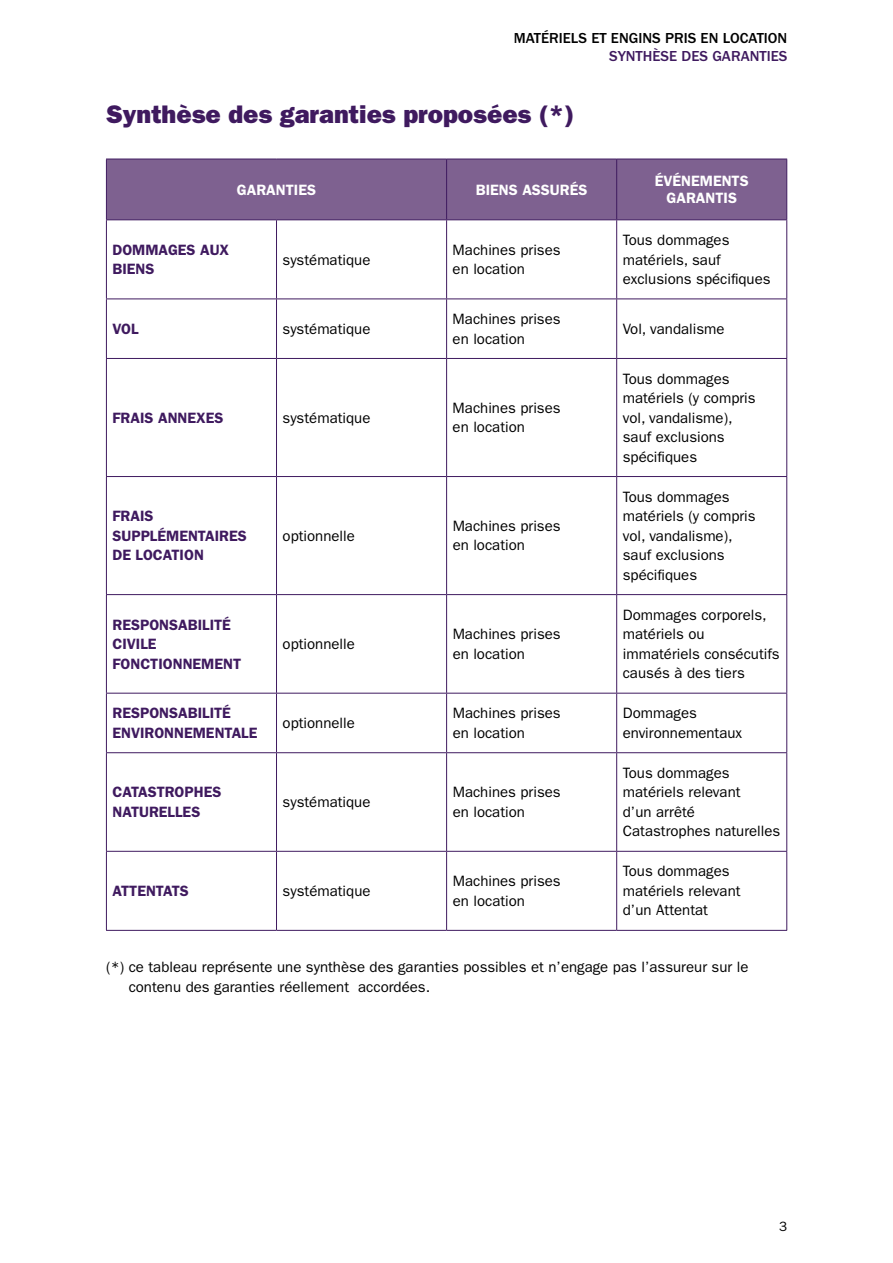
<style>
.page{position:relative;width:893px;height:1263px;background:#fff}
.page>*{position:absolute;margin:0;border:0;box-sizing:border-box;transform-origin:0 0}
.t1{font:25.5px "ITC Franklin Gothic Std Hvy";color:#3f1a5f}
.t2{font:15px/19.5px "ITC Franklin Gothic Std";color:#000}
.t3{font:600 15px/19.5px "ITC Franklin Gothic Std";color:#3f1a5f}
.t4{font:600 15px/16.5px "ITC Franklin Gothic Std";color:#fff;text-align:center}
.t5{font:500 15px "ITC Franklin Gothic Std";color:#000}
.t6{font:500 15px "ITC Franklin Gothic Std";color:#3f1a5f}
.t7{font:13.5px "ITC Franklin Gothic Std";color:#000}
</style>
<div class="page">
<div style="left:107px;top:160px;width:679px;height:59px;background:#7e6190"></div>
<hr style="left:106px;top:159px;width:1px;height:60px;background:#3f1a5f">
<hr style="left:106px;top:159px;width:170px;height:1px;background:#3f1a5f">
<hr style="left:276px;top:159px;width:171px;height:1px;background:#3f1a5f">
<hr style="left:447px;top:159px;width:170px;height:1px;background:#3f1a5f">
<hr style="left:617px;top:159px;width:170px;height:1px;background:#3f1a5f">
<hr style="left:446px;top:159px;width:1px;height:60px;background:#3f1a5f">
<hr style="left:616px;top:159px;width:1px;height:60px;background:#3f1a5f">
<hr style="left:786px;top:159px;width:1px;height:60px;background:#3f1a5f">
<hr style="left:106px;top:220px;width:1px;height:78px;background:#3f1a5f">
<hr style="left:106px;top:219px;width:170px;height:1px;background:#3f1a5f">
<hr style="left:276px;top:219px;width:171px;height:1px;background:#3f1a5f">
<hr style="left:447px;top:219px;width:170px;height:1px;background:#3f1a5f">
<hr style="left:617px;top:219px;width:170px;height:1px;background:#3f1a5f">
<hr style="left:276px;top:220px;width:1px;height:78px;background:#3f1a5f">
<hr style="left:446px;top:220px;width:1px;height:78px;background:#3f1a5f">
<hr style="left:616px;top:220px;width:1px;height:78px;background:#3f1a5f">
<hr style="left:786px;top:220px;width:1px;height:78px;background:#3f1a5f">
<hr style="left:106px;top:299px;width:1px;height:59px;background:#3f1a5f">
<hr style="left:106px;top:298px;width:170px;height:1px;background:#3f1a5f">
<hr style="left:276px;top:298px;width:171px;height:1px;background:#3f1a5f">
<hr style="left:447px;top:298px;width:170px;height:1px;background:#3f1a5f">
<hr style="left:617px;top:298px;width:170px;height:1px;background:#3f1a5f">
<hr style="left:276px;top:299px;width:1px;height:59px;background:#3f1a5f">
<hr style="left:446px;top:299px;width:1px;height:59px;background:#3f1a5f">
<hr style="left:616px;top:299px;width:1px;height:59px;background:#3f1a5f">
<hr style="left:786px;top:299px;width:1px;height:59px;background:#3f1a5f">
<hr style="left:106px;top:359px;width:1px;height:117px;background:#3f1a5f">
<hr style="left:106px;top:358px;width:170px;height:1px;background:#3f1a5f">
<hr style="left:276px;top:358px;width:171px;height:1px;background:#3f1a5f">
<hr style="left:447px;top:358px;width:170px;height:1px;background:#3f1a5f">
<hr style="left:617px;top:358px;width:170px;height:1px;background:#3f1a5f">
<hr style="left:276px;top:359px;width:1px;height:117px;background:#3f1a5f">
<hr style="left:446px;top:359px;width:1px;height:117px;background:#3f1a5f">
<hr style="left:616px;top:359px;width:1px;height:117px;background:#3f1a5f">
<hr style="left:786px;top:359px;width:1px;height:117px;background:#3f1a5f">
<hr style="left:106px;top:477px;width:1px;height:117px;background:#3f1a5f">
<hr style="left:106px;top:595px;width:1px;height:98px;background:#3f1a5f">
<hr style="left:106px;top:693px;width:1px;height:59px;background:#3f1a5f">
<hr style="left:106px;top:476px;width:170px;height:1px;background:#3f1a5f">
<hr style="left:276px;top:476px;width:171px;height:1px;background:#3f1a5f">
<hr style="left:447px;top:476px;width:170px;height:1px;background:#3f1a5f">
<hr style="left:617px;top:476px;width:170px;height:1px;background:#3f1a5f">
<hr style="left:106px;top:594px;width:170px;height:1px;background:#3f1a5f">
<hr style="left:276px;top:594px;width:171px;height:1px;background:#3f1a5f">
<hr style="left:447px;top:594px;width:170px;height:1px;background:#3f1a5f">
<hr style="left:617px;top:594px;width:170px;height:1px;background:#3f1a5f">
<hr style="left:106px;top:693px;width:170px;height:1px;background:#3f1a5f">
<hr style="left:276px;top:693px;width:171px;height:1px;background:#3f1a5f">
<hr style="left:447px;top:693px;width:170px;height:1px;background:#3f1a5f">
<hr style="left:617px;top:693px;width:170px;height:1px;background:#3f1a5f">
<hr style="left:276px;top:477px;width:1px;height:117px;background:#3f1a5f">
<hr style="left:446px;top:477px;width:1px;height:117px;background:#3f1a5f">
<hr style="left:616px;top:477px;width:1px;height:117px;background:#3f1a5f">
<hr style="left:786px;top:477px;width:1px;height:117px;background:#3f1a5f">
<hr style="left:276px;top:595px;width:1px;height:98px;background:#3f1a5f">
<hr style="left:446px;top:595px;width:1px;height:98px;background:#3f1a5f">
<hr style="left:616px;top:595px;width:1px;height:98px;background:#3f1a5f">
<hr style="left:786px;top:595px;width:1px;height:98px;background:#3f1a5f">
<hr style="left:276px;top:693px;width:1px;height:59px;background:#3f1a5f">
<hr style="left:446px;top:693px;width:1px;height:59px;background:#3f1a5f">
<hr style="left:616px;top:693px;width:1px;height:59px;background:#3f1a5f">
<hr style="left:786px;top:693px;width:1px;height:59px;background:#3f1a5f">
<hr style="left:106px;top:753px;width:1px;height:98px;background:#3f1a5f">
<hr style="left:106px;top:752px;width:170px;height:1px;background:#3f1a5f">
<hr style="left:276px;top:752px;width:171px;height:1px;background:#3f1a5f">
<hr style="left:447px;top:752px;width:170px;height:1px;background:#3f1a5f">
<hr style="left:276px;top:753px;width:1px;height:98px;background:#3f1a5f">
<hr style="left:446px;top:753px;width:1px;height:98px;background:#3f1a5f">
<hr style="left:616px;top:753px;width:1px;height:98px;background:#3f1a5f">
<hr style="left:617px;top:752px;width:170px;height:1px;background:#3f1a5f">
<hr style="left:786px;top:753px;width:1px;height:98px;background:#3f1a5f">
<hr style="left:106px;top:852px;width:1px;height:78px;background:#3f1a5f">
<hr style="left:106px;top:851px;width:170px;height:1px;background:#3f1a5f">
<hr style="left:276px;top:851px;width:171px;height:1px;background:#3f1a5f">
<hr style="left:447px;top:851px;width:170px;height:1px;background:#3f1a5f">
<hr style="left:617px;top:851px;width:170px;height:1px;background:#3f1a5f">
<hr style="left:276px;top:852px;width:1px;height:78px;background:#3f1a5f">
<hr style="left:446px;top:852px;width:1px;height:78px;background:#3f1a5f">
<hr style="left:616px;top:852px;width:1px;height:78px;background:#3f1a5f">
<hr style="left:786px;top:852px;width:1px;height:78px;background:#3f1a5f">
<hr style="left:106px;top:930px;width:170px;height:1px;background:#3f1a5f">
<hr style="left:276px;top:930px;width:171px;height:1px;background:#3f1a5f">
<hr style="left:447px;top:930px;width:170px;height:1px;background:#3f1a5f">
<hr style="left:617px;top:930px;width:170px;height:1px;background:#3f1a5f">
<p class="t5" style="left:514px;top:30px;width:275px">MATÉRIELS ET ENGINS PRIS EN LOCATION</p>
<p class="t6" style="left:609px;top:48px;width:180px">SYNTHÈSE DES GARANTIES</p>
<h1 class="t1" style="left:106px;top:99px;width:469px">Synthèse des garanties proposées (*)</h1>
<p class="t4" style="left:237px;top:181px;width:81px">GARANTIES</p>
<p class="t4" style="left:476px;top:181px;width:113px">BIENS ASSURÉS</p>
<p class="t4" style="left:655px;top:173px;width:95px">ÉVÉNEMENTS<br>GARANTIS</p>
<p class="t3" style="left:112px;top:240px;width:118px">DOMMAGES AUX<br>BIENS</p>
<p class="t2" style="left:283px;top:250px;width:89px">systématique</p>
<p class="t2" style="left:453px;top:240px;width:109px">Machines prises en location</p>
<p class="t2" style="left:623px;top:230px;width:149px">Tous dommages matériels, sauf exclusions spécifiques</p>
<p class="t3" style="left:112px;top:319px;width:28px">VOL</p>
<p class="t2" style="left:283px;top:319px;width:89px">systématique</p>
<p class="t2" style="left:453px;top:309px;width:110px">Machines prises en location</p>
<p class="t2" style="left:623px;top:319px;width:103px">Vol, vandalisme</p>
<p class="t3" style="left:112px;top:408px;width:112px">FRAIS ANNEXES</p>
<p class="t2" style="left:283px;top:408px;width:89px">systématique</p>
<p class="t2" style="left:453px;top:398px;width:109px">Machines prises en location</p>
<p class="t3" style="left:112px;top:506px;width:136px">FRAIS<br>SUPPLÉMENTAIRES<br>DE LOCATION</p>
<p class="t3" style="left:112px;top:615px;width:130px">RESPONSABILITÉ<br>CIVILE<br>FONCTIONNEMENT</p>
<p class="t2" style="left:283px;top:526px;width:74px">optionnelle</p>
<p class="t2" style="left:453px;top:516px;width:109px">Machines prises en location</p>
<p class="t2" style="left:283px;top:634px;width:74px">optionnelle</p>
<p class="t2" style="left:453px;top:624px;width:109px">Machines prises en location</p>
<p class="t2" style="left:623px;top:369px;width:134px">Tous dommages matériels (y compris vol, vandalisme), sauf exclusions spécifiques</p>
<p class="t2" style="left:623px;top:487px;width:134px">Tous dommages matériels (y compris vol, vandalisme), sauf exclusions spécifiques</p>
<p class="t2" style="left:623px;top:605px;width:158px">Dommages corporels, matériels ou immatériels consécutifs causés à des tiers</p>
<p class="t3" style="left:112px;top:703px;width:146px">RESPONSABILITÉ<br>ENVIRONNEMENTALE</p>
<p class="t2" style="left:283px;top:713px;width:74px">optionnelle</p>
<p class="t2" style="left:453px;top:704px;width:109px">Machines prises en location</p>
<p class="t2" style="left:623px;top:704px;width:121px">Dommages environnementaux</p>
<p class="t3" style="left:113px;top:782px;width:110px">CATASTROPHES<br>NATURELLES</p>
<p class="t2" style="left:283px;top:792px;width:89px">systématique</p>
<p class="t2" style="left:453px;top:783px;width:110px">Machines prises en location</p>
<p class="t2" style="left:623px;top:763px;width:159px">Tous dommages matériels relevant<br>d’un arrêté<br>Catastrophes naturelles</p>
<p class="t3" style="left:113px;top:881px;width:78px">ATTENTATS</p>
<p class="t2" style="left:283px;top:881px;width:89px">systématique</p>
<p class="t2" style="left:453px;top:871px;width:109px">Machines prises en location</p>
<p class="t2" style="left:623px;top:862px;width:119px">Tous dommages matériels relevant d’un Attentat</p>
<p class="t2" style="left:129px;top:957px;width:621px;text-indent:-22px">(*) ce tableau représente une synthèse des garanties possibles et n’engage pas l’assureur sur le contenu des garanties réellement accordées.</p>
<p class="t7" style="left:779px;top:1219px;width:10px">3</p>
</div>
